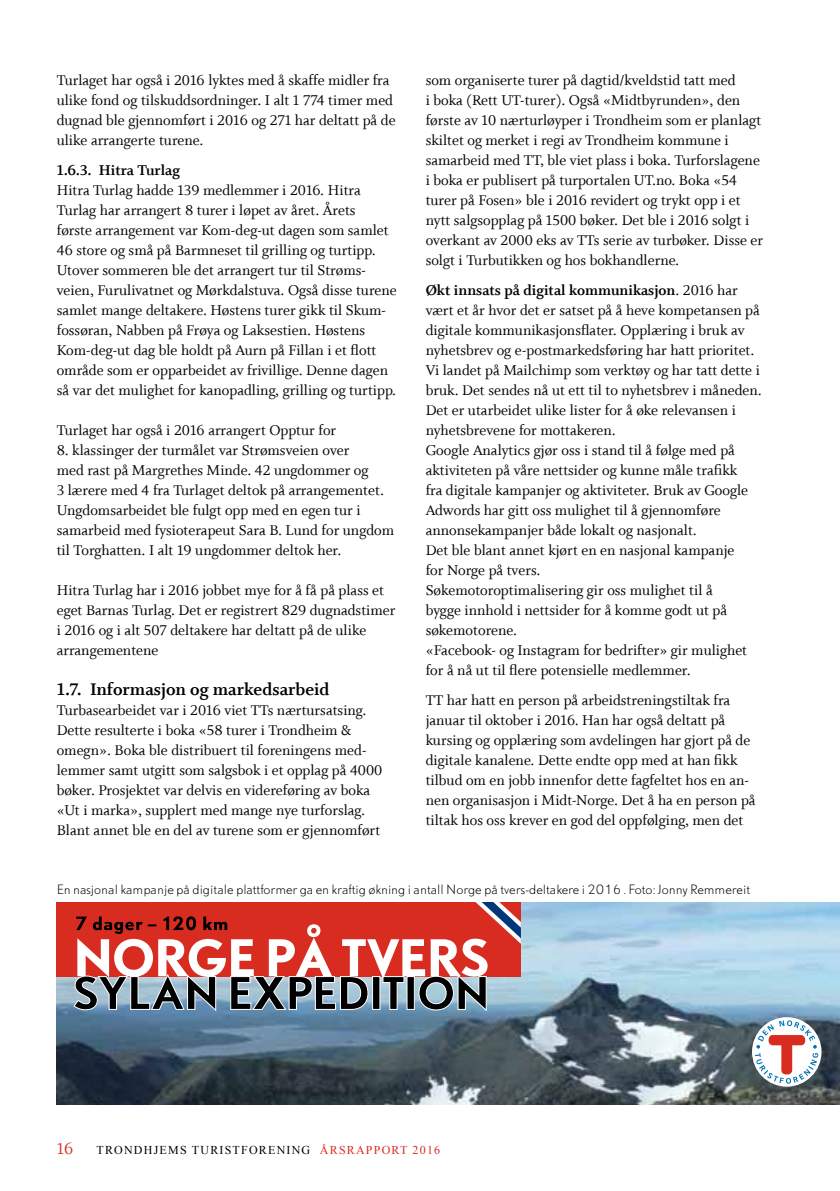
<style>
.page{position:relative;width:840px;height:1191px;background:#fff}
.page>*{position:absolute;margin:0;border:0;box-sizing:border-box;transform-origin:0 0}
.t1{font:19px "Whitman Bold LF";color:#000}
.t2{font:18px "Whitman Roman LF";color:#d82c20}
.t3{font:16px/20px "Whitman Roman LF";color:#000}
.t4{font:16px "Whitman Bold LF";color:#000}
.t5{font:300 12px "DTL Nobel TOT";color:#000}
.t6{font:12px "Times New Roman";color:#000}
.t7{font:12px "Times New Roman";letter-spacing:.1em;color:#d82c20}
.s1{font-family:"Whitman Roman LF"}
</style>
<div class="page">
<img style="left:57px;top:902px;width:782px;height:203px">
<div style="left:57px;top:902px;width:463px;height:74px;background:#d82c20"></div>
<svg style="left:751px;top:1017px;width:70px;height:69px"></svg>
<svg style="left:754px;top:1020px;width:63px;height:63px"></svg>
<svg style="left:73px;top:902px;width:447px;height:110px"></svg>
<p class="t3" style="left:57px;top:70px;width:340px">Turlaget har også i 2016 lyktes med å skaffe midler fra ulike fond og tilskuddsordninger. I alt 1 774 timer med dugnad ble gjennomført i 2016 og 271 har deltatt på de ulike arrangerte turene.</p>
<p class="t4" style="left:57px;top:161px;width:125px">1.6.3. Hitra Turlag</p>
<p class="t3" style="left:57px;top:180px;width:341px">Hitra Turlag hadde 139 medlemmer i 2016. Hitra Turlag har arrangert 8 turer i løpet av året. Årets<br>første arrangement var Kom-deg-ut dagen som samlet 46 store og små på Barmneset til grilling og turtipp.<br>Utover sommeren ble det arrangert tur til Strøms&shy;veien, Furulivatnet og Mørkdalstuva. Også disse turene samlet mange deltakere. Høstens turer gikk til Skum&shy;fossøran, Nabben på Frøya og Laksestien. Høstens Kom-deg-ut dag ble holdt på Aurn på Fillan i et flott område som er opparbeidet av frivillige. Denne dagen så var det mulighet for kanopadling, grilling og turtipp.</p>
<p class="t3" style="left:57px;top:420px;width:281px">Turlaget har også i 2016 arrangert Opptur for</p>
<p class="t3" style="left:57px;top:440px;width:339px">8. klassinger der turmålet var Strømsveien over<br>med rast på Margrethes Minde. 42 ungdommer og<br>3 lærere med 4 fra Turlaget deltok på arrangementet.<br>Ungdomsarbeidet ble fulgt opp med en egen tur i samarbeid med fysioterapeut Sara B. Lund for ungdom til Torghatten. I alt 19 ungdommer deltok her.</p>
<p class="t3" style="left:57px;top:580px;width:340px">Hitra Turlag har i 2016 jobbet mye for å få på plass et eget Barnas Turlag. Det er registrert 829 dugnadstimer i 2016 og i alt 507 deltakere har deltatt på de ulike arrangementene</p>
<p class="t1" style="left:57px;top:679px;width:274px">1.7. Informasjon og markedsarbeid</p>
<p class="t3" style="left:57px;top:700px;width:327px">Turbasearbeidet var i 2016 viet TTs nærtursatsing.<br>Dette resulterte i boka «58 turer i Trondheim &amp; omegn». Boka ble distribuert til foreningens med&shy;lemmer samt utgitt som salgsbok i et opplag på 4000 bøker. Prosjektet var delvis en videreføring av boka «Ut i marka», supplert med mange nye turforslag.<br>Blant annet ble en del av turene som er gjennomført</p>
<p class="t3" style="left:425px;top:70px;width:339px">som organiserte turer på dagtid/kveldstid tatt med<br>i boka (Rett UT-turer). Også «Midtbyrunden», den første av 10 nærturløyper i Trondheim som er planlagt skiltet og merket i regi av Trondheim kommune i samarbeid med TT, ble viet plass i boka. Turforslagene i boka er publisert på turportalen UT.no. Boka «54 turer på Fosen» ble i 2016 revidert og trykt opp i et nytt salgsopplag på 1500 bøker. Det ble i 2016 solgt i overkant av 2000 eks av TTs serie av turbøker. Disse er solgt i Turbutikken og hos bokhandlerne.</p>
<p class="t4" style="left:425px;top:281px;width:313px">Økt innsats på digital kommunikasjon<span class="s1">. 2016 har</span></p>
<p class="t3" style="left:425px;top:300px;width:337px">vært et år hvor det er satset på å heve kompetansen på digitale kommunikasjonsflater. Opplæring i bruk av nyhetsbrev og e-postmarkedsføring har hatt prioritet.<br>Vi landet på Mailchimp som verktøy og har tatt dette i bruk. Det sendes nå ut ett til to nyhetsbrev i måneden.<br>Det er utarbeidet ulike lister for å øke relevansen i nyhetsbrevene for mottakeren.<br>Google Analytics gjør oss i stand til å følge med på aktiviteten på våre nettsider og kunne måle trafikk<br>fra digitale kampanjer og aktiviteter. Bruk av Google Adwords har gitt oss mulighet til å gjennomføre annonsekampanjer både lokalt og nasjonalt.<br>Det ble blant annet kjørt en en nasjonal kampanje<br>for Norge på tvers.<br>Søkemotoroptimalisering gir oss mulighet til å<br>bygge innhold i nettsider for å komme godt ut på søkemotorene.<br>«Facebook- og Instagram for bedrifter» gir mulighet for å nå ut til flere potensielle medlemmer.</p>
<p class="t3" style="left:425px;top:690px;width:331px">TT har hatt en person på arbeidstreningstiltak fra januar til oktober i 2016. Han har også deltatt på kursing og opplæring som avdelingen har gjort på de digitale kanalene. Dette endte opp med at han fikk tilbud om en jobb innenfor dette fagfeltet hos en an&shy;nen organisasjon i Midt-Norge. Det å ha en person på tiltak hos oss krever en god del oppfølging, men det</p>
<p class="t5" style="left:57px;top:881px;width:694px">En nasjonal kampanje på digitale plattformer ga en kraftig økning i antall Norge på tvers-deltakere i 2016 . Foto: Jonny Remmereit</p>
<p class="t2" style="left:57px;top:1138px;width:18px">16</p>
<p class="t6" style="left:96px;top:1141px;width:19px">TRONDHJEMS</p>
<p class="t6" style="left:192px;top:1141px;width:18px">TURIS</p>
<p class="t6" style="left:232px;top:1141px;width:19px">TFORENING</p>
<p class="t7" style="left:320px;top:1141px;width:20px">ÅRSR</p>
<p class="t7" style="left:356px;top:1141px;width:86px">APPORT 2016</p>
</div>
